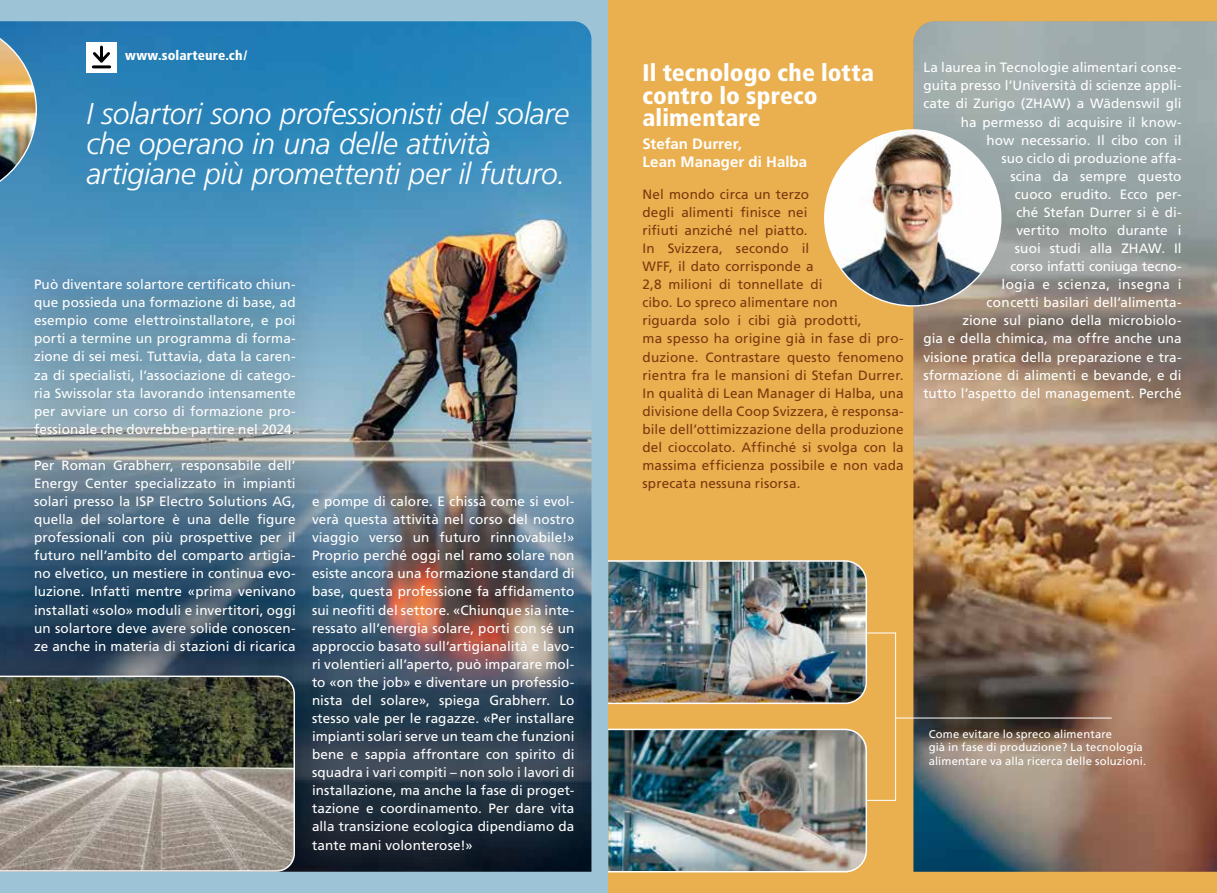
<style>
.page{position:relative;width:1217px;height:893px;background:#fff}
.page>*{position:absolute;margin:0;border:0;box-sizing:border-box;transform-origin:0 0}
.t1{font:italic 300 30px/30px "Frutiger CE";letter-spacing:-.015em;color:#fff}
.t2{font:900 condensed 24px/22.5px "Frutiger";letter-spacing:.005em;color:#fff}
.t3{font:700 15px/18px "Frutiger CE";letter-spacing:.005em;color:#fff}
.t4{font:13.5px/18.1px "Frutiger";letter-spacing:.005em;color:#fff;text-align:justify}
.t5{font:13.5px/18.1px "Frutiger";letter-spacing:.005em;color:#7c380e}
.t6{font:900 condensed 13.5px "Frutiger";letter-spacing:.01em;color:#fff}
.t7{font:11.25px/13.5px "Frutiger CE";letter-spacing:.015em;color:#fff}
</style>
<div class="page">
<div style="left:0;top:0;width:608px;height:893px;background:#9dc3d6"></div>
<img style="left:0;top:21px;width:591px;height:439px">
<div style="left:0;top:243px;width:331px;height:445px;background:#000;opacity:.75"></div>
<div style="left:275px;top:460px;width:333px;height:427px;background:#fff;opacity:.75"></div>
<div style="left:86px;top:43px;width:30px;height:30px;background:#fff"></div>
<hr style="left:100px;top:47px;width:3px;height:14px;background:#000">
<svg style="left:92px;top:52px;width:19px;height:14px"></svg>
<hr style="left:93px;top:65px;width:17px;height:3px;background:#000">
<svg style="left:0;top:675px;width:296px;height:197px"></svg>
<img style="left:0;top:21px;width:37px;height:178px">
<div style="left:608px;top:0;width:608px;height:893px;background:#eab050"></div>
<img style="left:913px;top:21px;width:303px;height:851px">
<img style="left:824px;top:130px;width:176px;height:176px;border-radius:88px">
<hr style="left:895px;top:718px;width:216px;height:1px;background:#fff">
<img style="left:608px;top:560px;width:288px;height:312px">
<p class="t6" style="left:125px;top:47px;width:124px">www.solarteure.ch/</p>
<h1 class="t1" style="left:86px;top:98px;width:484px">I solartori sono professionisti del solare che operano in una delle attività artigiane più promettenti per il futuro.</h1>
<p class="t4" style="left:34px;top:275px;width:263px">Può diventare solartore certificato chiun&shy;que possieda una formazione di base, ad esempio come elettroinstallatore, e poi porti a termine un programma di forma&shy;zione di sei mesi. Tuttavia, data la caren&shy;za di specialisti, l’associazione di catego&shy;ria Swissolar sta lavorando intensamente per avviare un corso di formazione pro&shy;fessionale che dovrebbe partire nel 2024.</p>
<p class="t4" style="left:34px;top:456px;width:263px">Per Roman Grabherr, responsabile dell’ Energy Center specializzato in impianti solari presso la ISP Electro Solutions AG, quella del solartore è una delle figure professionali con più prospettive per il futuro nell’ambito del comparto artigia&shy;no elvetico, un mestiere in continua evo&shy;luzione. Infatti mentre «prima venivano installati «solo» moduli e invertitori, oggi un solartore deve avere solide conoscen&shy;ze anche in materia di stazioni di ricarica</p>
<p class="t4" style="left:312px;top:492px;width:264px">e pompe di calore. E chissà come si evol&shy;verà questa attività nel corso del nostro viaggio verso un futuro rinnovabile!» Proprio perché oggi nel ramo solare non esiste ancora una formazione standard di base, questa professione fa affidamento sui neofiti del settore. «Chiunque sia inte&shy;ressato all’energia solare, porti con sé un approccio basato sull’artigianalità e lavo&shy;ri volentieri all’aperto, può imparare mol&shy;to «on the job» e diventare un professio&shy;nista del solare», spiega Grabherr. Lo stesso vale per le ragazze. «Per installare impianti solari serve un team che funzioni bene e sappia affrontare con spirito di squadra i vari compiti – non solo i lavori di installazione, ma anche la fase di proget&shy;tazione e coordinamento. Per dare vita alla transizione ecologica dipendiamo da tante mani volonterose!»</p>
<h2 class="t2" style="left:642px;top:62px;width:233px">Il tecnologo che lotta contro lo spreco alimentare</h2>
<p class="t3" style="left:642px;top:135px;width:166px">Stefan Durrer,<br>Lean Manager di Halba</p>
<p class="t5" style="left:642px;top:185px;width:263px">Nel mondo circa un terzo<br>degli alimenti finisce nei<br>rifiuti anziché nel piatto.<br>In Svizzera, secondo il<br>WFF, il dato corrisponde a<br>2,8 milioni di tonnellate di<br>cibo. Lo spreco alimentare non<br>riguarda solo i cibi già prodotti,<br>ma spesso ha origine già in fase di pro&shy;duzione. Contrastare questo fenomeno rientra fra le mansioni di Stefan Durrer.<br>In qualità di Lean Manager di Halba, una divisione della Coop Svizzera, è responsa&shy;bile dell’ottimizzazione della produzione del cioccolato. Affinché si svolga con la massima efficienza possibile e non vada sprecata nessuna risorsa.</p>
<p class="t4" style="left:923px;top:58px;width:260px;text-align:right">La laurea in Tecnologie alimentari conse&shy;guita presso l’Università di scienze appli&shy;cate di Zurigo (ZHAW) a Wädenswil gli ha permesso di acquisire il know-<br>how necessario. Il cibo con il<br>suo ciclo di produzione affa-<br>scina da sempre questo<br>cuoco erudito. Ecco per-<br>ché Stefan Durrer si è di-<br>vertito molto durante i<br>suoi studi alla ZHAW. Il<br>corso infatti coniuga tecno-<br>logia e scienza, insegna i<br>concetti basilari dell’alimenta-<br>zione sul piano della microbiolo-<br>gia e della chimica, ma offre anche una visione pratica della preparazione e tra&shy;sformazione di alimenti e bevande, e di tutto l’aspetto del management. Perché</p>
<p class="t7" style="left:928px;top:727px;width:219px">Come evitare lo spreco alimentare<br>già in fase di produzione? La tecnologia alimentare va alla ricerca delle soluzioni.</p>
</div>
